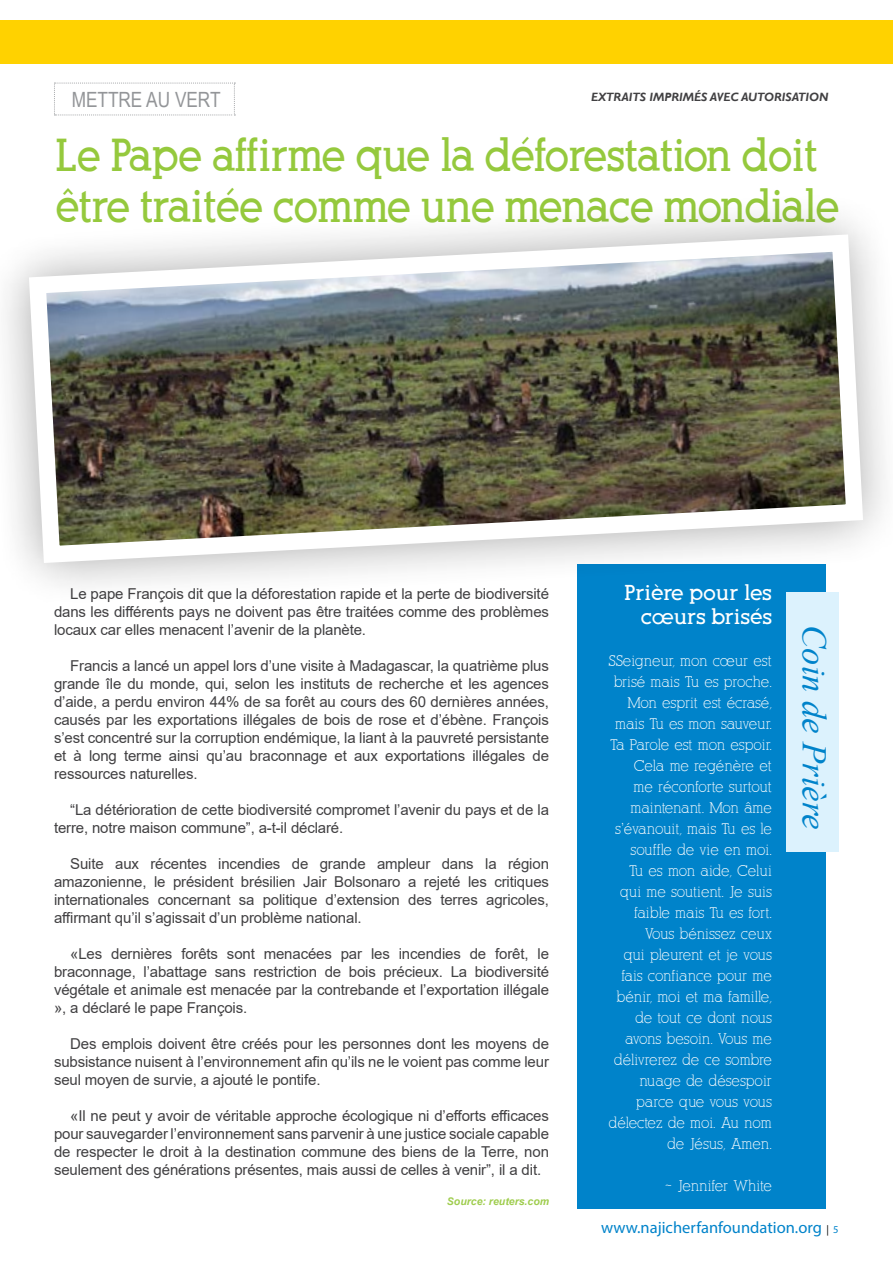
<style>
.page{position:relative;width:893px;height:1263px;background:#fff}
.page>*{position:absolute;margin:0;border:0;box-sizing:border-box;transform-origin:0 0}
.t1{font:700 45px/51px "Alexandria FLF";letter-spacing:-.01em;color:#95c93d;scale:.9 1}
.t2{font:italic 34.5px "Times New Roman";color:#0083ca}
.t3{font:700 21px/24px "Alexandria FLF";color:#fff;text-align:right}
.t4{font:21px "Arial Narrow";color:#939598}
.t5{font:16.5px "Myriad Pro";color:#0083ca}
.t6{font:15px/18px "Arial";letter-spacing:-.01em;color:#414042;text-align:justify}
.t7{font:15px/21px "Alexandria FLF";color:#fff;text-align:right}
.t8{font:italic 700 12px "Gill Sans";color:#414042}
.t9{font:italic 700 10.5px "Arial";color:#9fcd4e}
.s1{font-size:10.5px;color:#000}
.s2{font-size:10.5px}
</style>
<div class="page">
<div style="left:0;top:21px;width:893px;height:43px;background:#ffd200"></div>
<svg style="left:54px;top:83px;width:181px;height:33px"></svg>
<div style="left:577px;top:564px;width:249px;height:645px;background:#0083ca"></div>
<div style="left:786px;top:592px;width:53px;height:260px;background:#dcf2fd"></div>
<svg style="left:6px;top:213px;width:879px;height:373px"></svg>
<svg style="left:20px;top:226px;width:852px;height:346px"></svg>
<h3 class="t4" style="left:72px;top:84px;width:150px">METTRE AU VERT</h3>
<p class="t8" style="left:591px;top:90px;width:239px">EXTRAITS IMPRIMÉS AVEC AUTORISATION</p>
<h1 class="t1" style="left:55px;top:130px;width:872px">Le Pape affirme que la déforestation doit être traitée comme une menace mondiale</h1>
<p class="t6" style="left:54px;top:584px;width:496px;text-indent:16px">Le pape François dit que la déforestation rapide et la perte de biodiversité dans les différents pays ne doivent pas être traitées comme des problèmes locaux car elles menacent l’avenir de la planète.</p>
<p class="t6" style="left:54px;top:656px;width:496px;text-indent:16px">Francis a lancé un appel lors d’une visite à Madagascar, la quatrième plus grande île du monde, qui, selon les instituts de recherche et les agences d’aide, a perdu environ 44% de sa forêt au cours des 60 dernières années, causés par les exportations illégales de bois de rose et d’ébène. François s’est concentré sur la corruption endémique, la liant à la pauvreté persistante et à long terme ainsi qu’au braconnage et aux exportations illégales de ressources naturelles.</p>
<p class="t6" style="left:54px;top:800px;width:496px;text-indent:16px">“La détérioration de cette biodiversité compromet l’avenir du pays et de la terre, notre maison commune”, a-t-il déclaré.</p>
<p class="t6" style="left:54px;top:854px;width:496px;text-indent:16px">Suite aux récentes incendies de grande ampleur dans la région amazonienne, le président brésilien Jair Bolsonaro a rejeté les critiques internationales concernant sa politique d’extension des terres agricoles, affirmant qu’il s’agissait d’un problème national.</p>
<p class="t6" style="left:54px;top:944px;width:497px;text-indent:16px">«Les dernières forêts sont menacées par les incendies de forêt, le braconnage, l’abattage sans restriction de bois précieux. La biodiversité végétale et animale est menacée par la contrebande et l’exportation illégale », a déclaré le pape François.</p>
<p class="t6" style="left:54px;top:1034px;width:497px;text-indent:16px">Des emplois doivent être créés pour les personnes dont les moyens de subsistance nuisent à l’environnement afin qu’ils ne le voient pas comme leur seul moyen de survie, a ajouté le pontife.</p>
<p class="t6" style="left:54px;top:1106px;width:496px;text-indent:16px">«Il ne peut y avoir de véritable approche écologique ni d’efforts efficaces pour sauvegarder l’environnement sans parvenir à une justice sociale capable de respecter le droit à la destination commune des biens de la Terre, non seulement des générations présentes, mais aussi de celles à venir”, il a dit.</p>
<p class="t9" style="left:447px;top:1194px;width:104px">Source: reuters.com</p>
<h3 class="t3" style="left:625px;top:580px;width:149px">Prière pour les cœurs brisés</h3>
<p class="t7" style="left:608px;top:650px;width:165px">SSeigneur, mon cœur est brisé mais Tu es proche.<br>Mon esprit est écrasé, mais Tu es mon sauveur.<br>Ta Parole est mon espoir.<br>Cela me regénère et<br>me réconforte surtout maintenant. Mon âme s’évanouit, mais Tu es le souffle de vie en moi.<br>Tu es mon aide, Celui qui me soutient. Je suis faible mais Tu es fort.<br>Vous bénissez ceux<br>qui pleurent et je vous fais confiance pour me bénir, moi et ma famille, de tout ce dont nous avons besoin. Vous me délivrerez de ce sombre nuage de désespoir parce que vous vous délectez de moi. Au nom de Jésus, Amen.</p>
<p class="t7" style="left:665px;top:1175px;width:108px">~ Jennifer White</p>
<h2 class="t2" style="left:838px;top:625px;width:205px;rotate:90deg">Coin de Prière</h2>
<p class="t5" style="left:601px;top:1218px;width:239px">www.najicherfanfoundation.org <span class="s1">|</span> <span class="s2">5</span></p>
</div>
